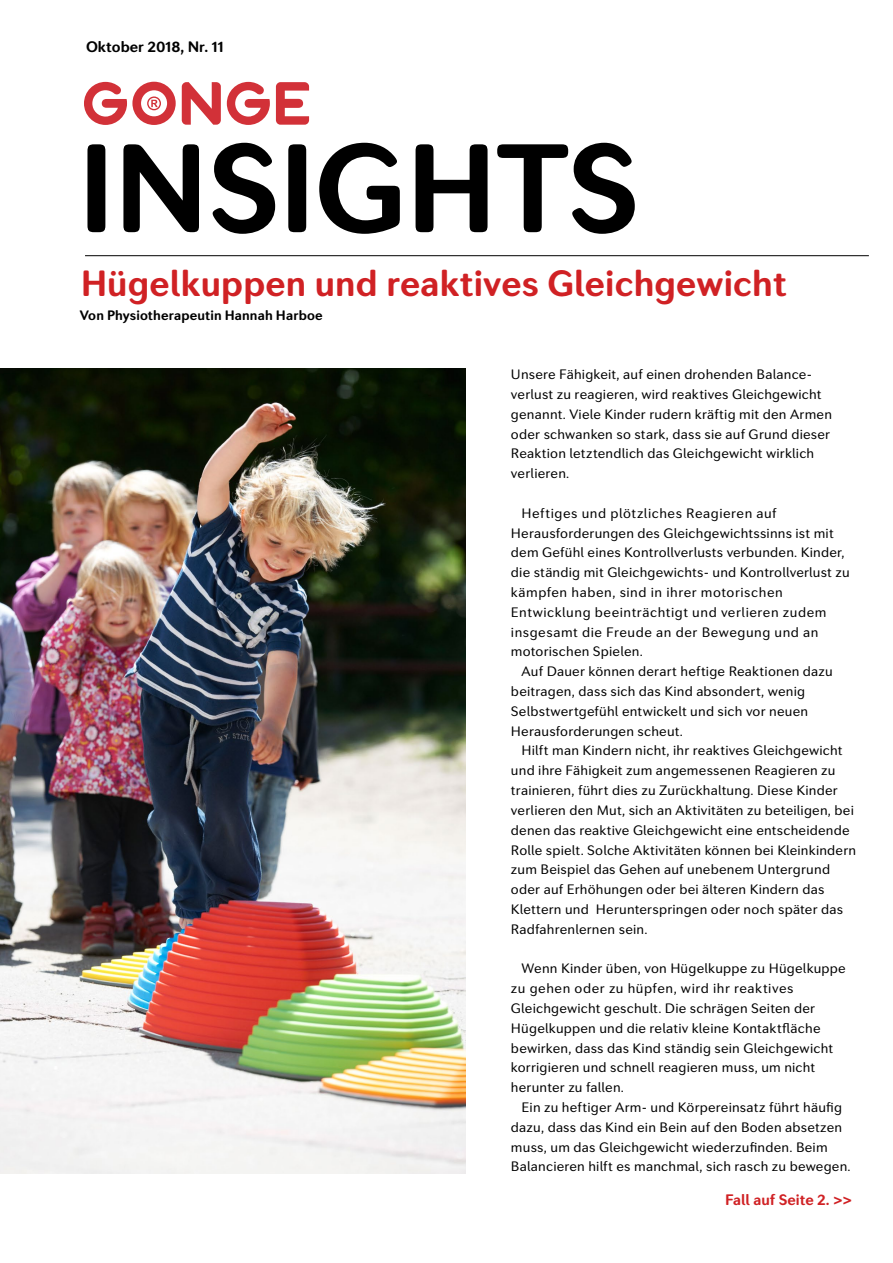
<style>
.page{position:relative;width:893px;height:1263px;background:#fff}
.page>*{position:absolute;margin:0;border:0;box-sizing:border-box;transform-origin:0 0}
.t1{font:700 123.9px "Seconda Soft";letter-spacing:-.01em;color:#000}
.t2{font:700 36px "Seconda Soft";letter-spacing:.005em;color:#d02124}
.t3{font:700 15px "Seconda Soft";color:#000}
.t4{font:700 15px "Seconda Soft";color:#d02124}
.t5{font:13.5px/19.8px "Seconda Soft";letter-spacing:.015em;color:#000}
.t6{font:700 13.5px "Seconda Soft";letter-spacing:.01em;color:#000}
</style>
<div class="page">
<hr style="left:85px;top:255px;width:784px;height:1px;background:#000">
<svg style="left:182px;top:82px;width:39px;height:43px"></svg>
<svg style="left:227px;top:82px;width:43px;height:43px"></svg>
<svg style="left:276px;top:82px;width:33px;height:43px"></svg>
<svg style="left:84px;top:82px;width:92px;height:43px"></svg>
<img style="left:0;top:369px;width:466px;height:805px">
<p class="t3" style="left:86px;top:38px;width:139px">Oktober 2018, Nr. 11</p>
<h1 class="t1" style="left:78px;top:112px;width:563px">INSIGHTS</h1>
<h2 class="t2" style="left:81px;top:261px;width:708px">Hügelkuppen und reaktives Gleichgewicht</h2>
<p class="t6" style="left:80px;top:307px;width:244px">Von Physiotherapeutin Hannah Harboe</p>
<p class="t5" style="left:511px;top:365px;width:323px">Unsere Fähigkeit, auf einen drohenden Balance&shy;verlust zu reagieren, wird reaktives Gleichgewicht genannt. Viele Kinder rudern kräftig mit den Armen oder schwanken so stark, dass sie auf Grund dieser Reaktion letztendlich das Gleichgewicht wirklich verlieren.</p>
<p class="t5" style="left:511px;top:503px;width:340px;text-indent:11px">Heftiges und plötzliches Reagieren auf Herausforderungen des Gleichgewichtssinns ist mit dem Gefühl eines Kontrollverlusts verbunden. Kinder, die ständig mit Gleichgewichts- und Kontrollverlust zu kämpfen haben, sind in ihrer motorischen Entwicklung beeinträchtigt und verlieren zudem insgesamt die Freude an der Bewegung und an motorischen Spielen.</p>
<p class="t5" style="left:511px;top:662px;width:323px;text-indent:11px">Auf Dauer können derart heftige Reaktionen dazu beitragen, dass sich das Kind absondert, wenig Selbstwertgefühl entwickelt und sich vor neuen Herausforderungen scheut.</p>
<p class="t5" style="left:511px;top:741px;width:347px;text-indent:11px">Hilft man Kindern nicht, ihr reaktives Gleichgewicht und ihre Fähigkeit zum angemessenen Reagieren zu trainieren, führt dies zu Zurückhaltung. Diese Kinder verlieren den Mut, sich an Aktivitäten zu beteiligen, bei denen das reaktive Gleichgewicht eine entscheidende Rolle spielt. Solche Aktivitäten können bei Kleinkindern zum Beispiel das Gehen auf unebenem Untergrund oder auf Erhöhungen oder bei älteren Kindern das Klettern und Herunterspringen oder noch später das Radfahrenlernen sein.</p>
<p class="t5" style="left:511px;top:959px;width:336px;text-indent:11px">Wenn Kinder üben, von Hügelkuppe zu Hügelkuppe zu gehen oder zu hüpfen, wird ihr reaktives Gleichgewicht geschult. Die schrägen Seiten der Hügelkuppen und die relativ kleine Kontaktfläche bewirken, dass das Kind ständig sein Gleichgewicht korrigieren und schnell reagieren muss, um nicht herunter zu fallen.</p>
<p class="t5" style="left:511px;top:1097px;width:341px;text-indent:11px">Ein zu heftiger Arm- und Körpereinsatz führt häufig dazu, dass das Kind ein Bein auf den Boden absetzen muss, um das Gleichgewicht wiederzufinden. Beim Balancieren hilft es manchmal, sich rasch zu bewegen.</p>
<p class="t4" style="left:725px;top:1190px;width:128px">Fall auf Seite 2. &gt;&gt;</p>
</div>
